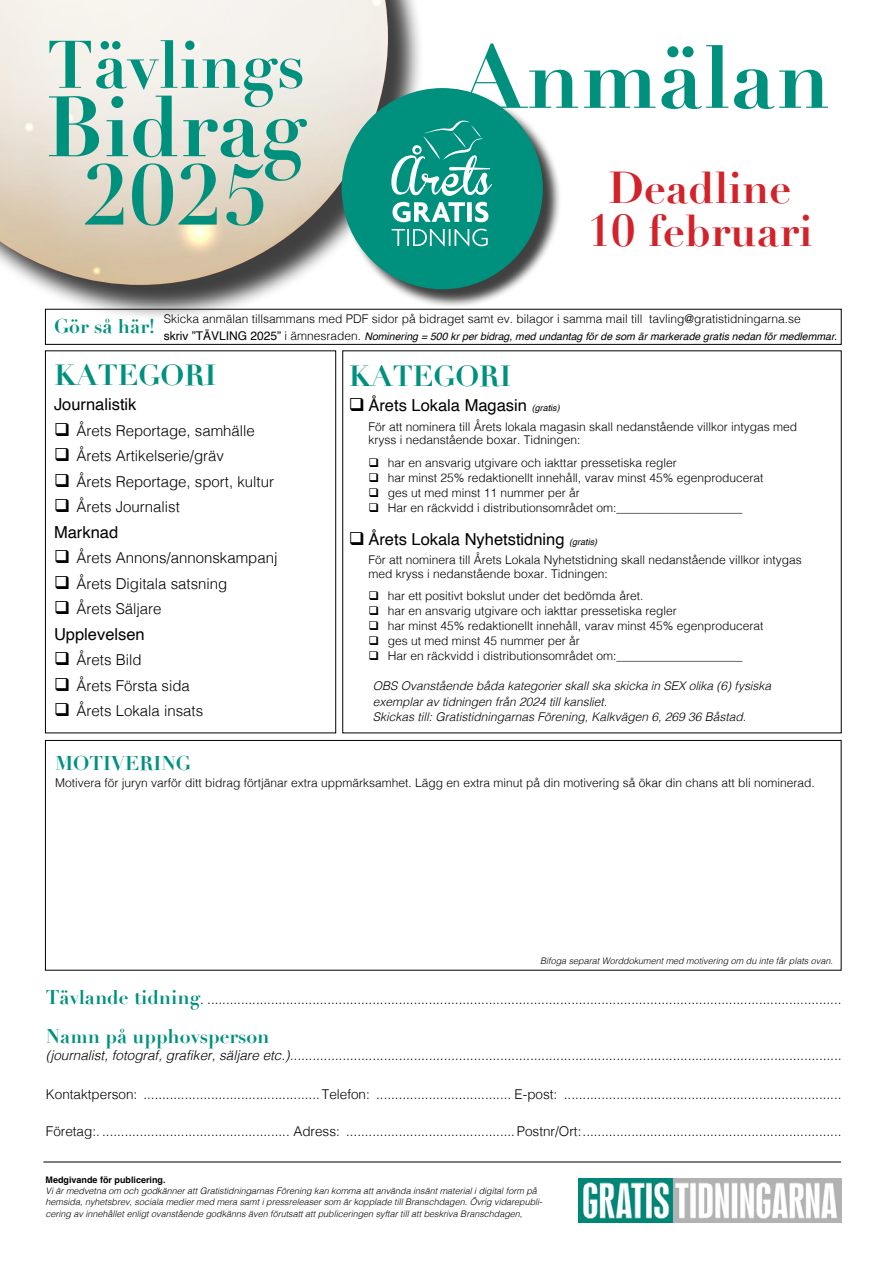
<style>
.page{position:relative;width:893px;height:1263px;background:#fff}
.page>*{position:absolute;margin:0;border:0;box-sizing:border-box;transform-origin:0 0}
.t1{font:700 87px "Didot";color:#00907e}
.t2{font:700 84px/68.4px "Didot";color:#00907e;text-align:center}
.t3{font:700 66px "Didot";color:#00907e}
.t4{font:700 43.65px/42.9px "Didot";color:#d2232a;text-align:center}
.t5{font:700 28.5px "Didot";color:#00907e}
.t6{font:700 19.5px/38.4px "Didot";color:#00907e}
.t7{font:16.5px "Helvetica";color:#000}
.t8{font:300 15px "Helvetica";color:#000}
.t9{font:300 13.5px "Helvetica";color:#000}
.t10{font:italic 300 13.5px "Helvetica";color:#000}
.t11{font:300 12px/13.5px "Helvetica";color:#000}
.t12{font:italic 300 12px/15.6px "Helvetica";color:#000}
.t13{font:12px "Helvetica";color:#000}
.t14{font:italic 10.5px "Helvetica";color:#000}
.t15{font:italic 300 9px "Helvetica";color:#000}
.t16{font:700 9px "Helvetica";color:#000}
.t17{font:italic 9px "Helvetica";color:#000}
.s1{font-weight:300}
</style>
<div class="page">
<div style="left:0;top:0;width:425px;height:322px;background:#000;opacity:.75"></div>
<img style="left:0;top:0;width:388px;height:285px">
<img style="left:579px;top:1178px;width:262px;height:44px">
<div style="left:344px;top:90px;width:218px;height:218px;background:#000;opacity:.75"></div>
<div style="left:342px;top:88px;width:201px;height:201px;background:#00907e;border-radius:50%"></div>
<svg style="left:392px;top:202px;width:96px;height:20px"></svg>
<svg style="left:392px;top:229px;width:96px;height:17px"></svg>
<svg style="left:391px;top:120px;width:101px;height:76px"></svg>
<hr style="left:43px;top:1162px;width:798px;height:1px;background:#000">
<div style="left:45px;top:351px;width:291px;height:382px;border:1px solid #000"></div>
<div style="left:45px;top:740px;width:796px;height:230px;border:1px solid #000"></div>
<h3 class="t3" style="left:47px;top:23px;width:260px">Tävlings</h3>
<h2 class="t2" style="left:46px;top:93px;width:261px">Bidrag<br>2025</h2>
<h1 class="t1" style="left:460px;top:22px;width:372px">Anmälan</h1>
<h3 class="t4" style="left:587px;top:167px;width:227px">Deadline<br>10 februari</h3>
<h3 class="t6" style="left:54px;top:307px;width:102px">Gör så här!</h3>
<p class="t11" style="left:164px;top:311px;width:480px">Skicka anmälan tillsammans med PDF sidor på bidraget samt ev. bilagor i samma mail till</p>
<p class="t14" style="left:364px;top:328px;width:474px">Nominering = 500 kr per bidrag, med undantag för de som är markerade gratis nedan för medlemmar.</p>
<p class="t11" style="left:649px;top:311px;width:153px">tavling@gratistidningarna.se</p>
<p class="t13" style="left:164px;top:327px;width:199px">skriv ”TÄVLING 2025” <span class="s1">i ämnesraden.</span></p>
<h3 class="t5" style="left:54px;top:357px;width:164px">KATEGORI</h3>
<h3 class="t7" style="left:54px;top:392px;width:84px">Journalistik</h3>
<p class="t8" style="left:77px;top:418px;width:180px">Årets Reportage, samhälle</p>
<p class="t8" style="left:77px;top:443px;width:149px">Årets Artikelserie/gräv</p>
<p class="t8" style="left:77px;top:469px;width:199px">Årets Reportage, sport, kultur</p>
<p class="t8" style="left:77px;top:494px;width:105px">Årets Journalist</p>
<h3 class="t7" style="left:54px;top:519px;width:66px">Marknad</h3>
<p class="t8" style="left:77px;top:545px;width:202px">Årets Annons/annonskampanj</p>
<p class="t8" style="left:77px;top:571px;width:152px">Årets Digitala satsning</p>
<p class="t8" style="left:77px;top:596px;width:87px">Årets Säljare</p>
<h3 class="t7" style="left:54px;top:621px;width:92px">Upplevelsen</h3>
<p class="t8" style="left:77px;top:647px;width:67px">Årets Bild</p>
<p class="t8" style="left:77px;top:673px;width:115px">Årets Första sida</p>
<p class="t8" style="left:77px;top:698px;width:128px">Årets Lokala insats</p>
<h3 class="t6" style="left:55px;top:744px;width:137px">MOTIVERING</h3>
<p class="t11" style="left:55px;top:775px;width:761px">Motivera för juryn varför ditt bidrag förtjänar extra uppmärksamhet. Lägg en extra minut på din motivering så ökar din chans att bli nominerad.</p>
<h3 class="t5" style="left:349px;top:358px;width:164px">KATEGORI</h3>
<h3 class="t7" style="left:349px;top:393px;width:180px">❑ Årets Lokala Magasin</h3>
<p class="t11" style="left:368px;top:419px;width:430px">För att nominera till Årets lokala magasin skall nedanstående villkor intygas med kryss i nedanstående boxar. Tidningen:</p>
<p class="t11" style="left:388px;top:455px;width:290px">har en ansvarig utgivare och iakttar pressetiska regler</p>
<p class="t11" style="left:388px;top:470px;width:377px">har minst 25% redaktionellt innehåll, varav minst 45% egenproducerat</p>
<p class="t11" style="left:388px;top:485px;width:194px">ges ut med minst 11 nummer per år</p>
<p class="t11" style="left:388px;top:500px;width:356px">H a r e n r ä c k v i d d i d i s t r i b u t i o n s o m r å d e t o m _____________________ :</p>
<p class="t17" style="left:569px;top:535px;width:29px">(gratis(</p>
<p class="t17" style="left:532px;top:401px;width:29px">(gratis(</p>
<h3 class="t7" style="left:349px;top:526px;width:217px">❑ Årets Lokala Nyhetstidning</h3>
<p class="t11" style="left:368px;top:552px;width:435px">För att nominera till Årets Lokala Nyhetstidning skall nedanstående villkor intygas med kryss i nedanstående boxar. Tidningen:</p>
<p class="t11" style="left:388px;top:588px;width:257px">har ett positivt bokslut under det bedömda året.</p>
<p class="t11" style="left:388px;top:603px;width:290px">har en ansvarig utgivare och iakttar pressetiska regler</p>
<p class="t11" style="left:388px;top:618px;width:377px">har minst 45% redaktionellt innehåll, varav minst 45% egenproducerat</p>
<p class="t11" style="left:388px;top:633px;width:194px">ges ut med minst 45 nummer per år</p>
<p class="t11" style="left:388px;top:648px;width:356px">H a r e n r ä c k v i d d i d i s t r i b u t i o n s o m r å d e t o m _____________________ :</p>
<p class="t12" style="left:373px;top:677px;width:400px">OBS Ovanstående båda kategorier skall ska skicka in SEX olika (6) fysiska exemplar av tidningen från 2024 till kansliet.<br>Skickas till: Gratistidningarnas Förening, Kalkvägen 6, 269 36 Båstad.</p>
<p class="t15" style="left:540px;top:953px;width:294px">Bifoga separat Worddokument med motivering om du inte får plats ovan.</p>
<h3 class="t6" style="left:46px;top:978px;width:225px">Tävlande tidning<br>Namn på upphovsperson</h3>
<p class="t10" style="left:46px;top:1044px;width:797px">(journalist, fotograf, grafiker, säljare etc (. ...................................................................................................................................................</p>
<p class="t9" style="left:564px;top:1082px;width:279px">..........................................................................</p>
<p class="t9" style="left:200px;top:988px;width:643px">. .........................................................................................................................................................................</p>
<p class="t9" style="left:46px;top:1082px;width:325px">Kontaktperson: ...............................................Telefon:</p>
<p class="t9" style="left:346px;top:1120px;width:497px">.............................................Postnr/Ort:.....................................................................</p>
<p class="t9" style="left:376px;top:1082px;width:183px">.................................... E-post:</p>
<p class="t9" style="left:46px;top:1120px;width:296px">Företag:. .................................................. Adress:</p>
<p class="t16" style="left:46px;top:1174px;width:122px">Medgivande för publicering.</p>
<p class="t15" style="left:46px;top:1183px;width:493px">Vi är medvetna om och godkänner att Gratistidningarnas Förening kan komma att använda insänt material i digital form på</p>
<p class="t15" style="left:46px;top:1206px;width:478px">cering av innehållet enligt ovanstående godkänns även förutsatt att publiceringen syftar till att beskriva Branschdagen,</p>
<p class="t15" style="left:46px;top:1194px;width:498px">hemsida, nyhetsbrev, sociala medier med mera samt i pressreleaser som är kopplade till Branschdagen. Övrig vidarepubli-</p>
</div>
